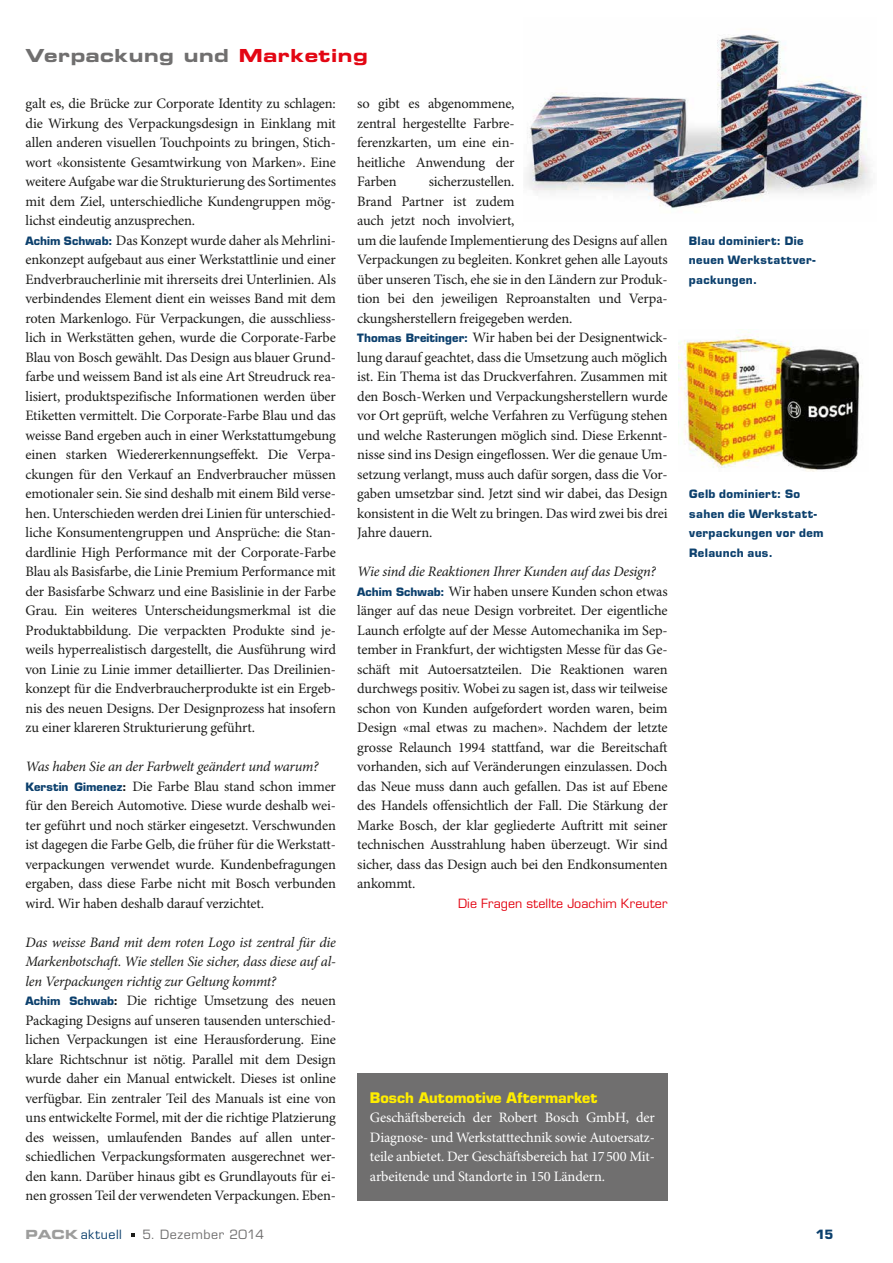
<style>
.page{position:relative;width:893px;height:1263px;background:#fff}
.page>*{position:absolute;margin:0;border:0;box-sizing:border-box;transform-origin:0 0}
.t1{font:18px "Eurostile LT Std Bold Ex 2";letter-spacing:.03em;color:#706f6f}
.t2{font:14.4px/19.5px "Minion Pro";letter-spacing:-.01em;color:#1d1d1b}
.t3{font:14.4px/19.5px "Minion Pro";letter-spacing:-.01em;color:#fff;text-align:justify}
.t4{font:700 14.25px "Eurostile LT Std";color:#ffed00}
.t5{font:12.45px "Eurostile LT Std";letter-spacing:.005em;color:#e30613}
.t6{font:12.45px "Eurostile LT Std";letter-spacing:.045em;color:#706f6f}
.t7{font:12.45px "Eurostile LT Std";letter-spacing:.045em;color:#0c406d}
.t8{font:700 12.45px "Eurostile LT Std";color:#0c406d}
.t9{font:700 11.25px/19.5px "Eurostile LT Std";letter-spacing:.035em;color:#0c406d}
.s1{color:#e30613}
.s2{font-family:"Eurostile LT Std";font-weight:700;font-size:11.25px;color:#0c406d}
.s3{font-style:italic}
.s4{font-family:"Eurostile LT Std";font-weight:700;font-size:11.25px}
.s5{font-family:"Eurostile LT Std Bold Ex 2";font-size:12.6px;color:#9d9d9c}
</style>
<div class="page">
<img style="left:526px;top:34px;width:346px;height:179px">
<img style="left:678px;top:332px;width:185px;height:140px">
<div style="left:357px;top:1073px;width:311px;height:128px;background:#706f6f"></div>
<p class="t1" style="left:26px;top:43px;width:344px">Verpackung und <span class="s1">Marketing</span></p>
<p class="t2" style="left:26px;top:95px;width:312px">galt es, die Brücke zur Corporate Identity zu schlagen: die Wirkung des Verpackungsdesign in Einklang mit allen anderen visuellen Touchpoints zu bringen, Stich&shy;wort «konsistente Gesamtwirkung von Marken». Eine weitere Aufgabe war die Strukturierung des Sortimentes mit dem Ziel, unterschiedliche Kundengruppen mög&shy;lichst eindeutig anzusprechen.<br><span class="s2">Achim Schwab:</span> Das Konzept wurde daher als Mehrlini&shy;enkonzept aufgebaut aus einer Werkstattlinie und einer Endverbraucherlinie mit ihrerseits drei Unterlinien. Als verbindendes Element dient ein weisses Band mit dem roten Markenlogo. Für Verpackungen, die ausschliess&shy;lich in Werkstätten gehen, wurde die Corporate-Farbe Blau von Bosch gewählt. Das Design aus blauer Grund&shy;farbe und weissem Band ist als eine Art Streudruck rea&shy;lisiert, produktspezifische Informationen werden über Etiketten vermittelt. Die Corporate-Farbe Blau und das weisse Band ergeben auch in einer Werkstattumgebung einen starken Wiedererkennungseffekt. Die Verpa&shy;ckungen für den Verkauf an Endverbraucher müssen emotionaler sein. Sie sind deshalb mit einem Bild verse&shy;hen. Unterschieden werden drei Linien für unterschied&shy;liche Konsumentengruppen und Ansprüche: die Stan&shy;dardlinie High Performance mit der Corporate-Farbe Blau als Basisfarbe, die Linie Premium Performance mit der Basisfarbe Schwarz und eine Basislinie in der Farbe Grau. Ein weiteres Unterscheidungsmerkmal ist die Produktabbildung. Die verpackten Produkte sind je&shy;weils hyperrealistisch dargestellt, die Ausführung wird von Linie zu Linie immer detaillierter. Das Dreilinien&shy;konzept für die Endverbraucherprodukte ist ein Ergeb&shy;nis des neuen Designs. Der Designprozess hat insofern zu einer klareren Strukturierung geführt.</p>
<p class="t2" style="left:26px;top:758px;width:312px"><span class="s3">Was haben Sie an der Farbwelt geändert und warum?<br></span><span class="s2">Kerstin Gimenez</span><span class="s4">:</span> Die Farbe Blau stand schon immer für den Bereich Automotive. Diese wurde deshalb wei&shy;ter geführt und noch stärker eingesetzt. Verschwunden ist dagegen die Farbe Gelb, die früher für die Werkstatt&shy;verpackungen verwendet wurde. Kundenbefragungen ergaben, dass diese Farbe nicht mit Bosch verbunden wird. Wir haben deshalb darauf verzichtet.</p>
<p class="t2" style="left:26px;top:933px;width:312px"><span class="s3">Das weisse Band mit dem roten Logo ist zentral für die Markenbotschaft. Wie stellen Sie sicher, dass diese auf al&shy;len Verpackungen richtig zur Geltung kommt?<br></span><span class="s2">Achim Schwab</span><span class="s4">:</span> Die richtige Umsetzung des neuen Packaging Designs auf unseren tausenden unterschied&shy;lichen Verpackungen ist eine Herausforderung. Eine klare Richtschnur ist nötig. Parallel mit dem Design wurde daher ein Manual entwickelt. Dieses ist online verfügbar. Ein zentraler Teil des Manuals ist eine von uns entwickelte Formel, mit der die richtige Platzierung des weissen, umlaufenden Bandes auf allen unter&shy;schiedlichen Verpackungsformaten ausgerechnet wer&shy;den kann. Darüber hinaus gibt es Grundlayouts für ei&shy;nen grossen Teil der verwendeten Verpackungen. Eben-</p>
<p class="t2" style="left:357px;top:95px;width:159px;text-align:justify">so gibt es abgenommene, zentral hergestellte Farbre&shy;ferenzkarten, um eine ein&shy;heitliche Anwendung der Farben</p>
<p class="t2" style="left:357px;top:173px;width:312px;text-indent:71px">sicherzustellen.<br>Brand Partner ist zudem<br>auch jetzt noch involviert,<br>um die laufende Implementierung des Designs auf allen Verpackungen zu begleiten. Konkret gehen alle Layouts über unseren Tisch, ehe sie in den Ländern zur Produk&shy;tion bei den jeweiligen Reproanstalten und Verpa&shy;ckungsherstellern freigegeben werden.<br><span class="s2">Thomas Breitinger:</span> Wir haben bei der Designentwick&shy;lung darauf geachtet, dass die Umsetzung auch möglich ist. Ein Thema ist das Druckverfahren. Zusammen mit den Bosch-Werken und Verpackungsherstellern wurde vor Ort geprüft, welche Verfahren zu Verfügung stehen und welche Rasterungen möglich sind. Diese Erkennt&shy;nisse sind ins Design eingeflossen. Wer die genaue Um&shy;setzung verlangt, muss auch dafür sorgen, dass die Vor&shy;gaben umsetzbar sind. Jetzt sind wir dabei, das Design konsistent in die Welt zu bringen. Das wird zwei bis drei Jahre dauern.</p>
<p class="t2" style="left:357px;top:563px;width:312px"><span class="s3">Wie sind die Reaktionen Ihrer Kunden auf das Design?<br></span><span class="s2">Achim Schwab:</span> Wir haben unsere Kunden schon etwas länger auf das neue Design vorbreitet. Der eigentliche Launch erfolgte auf der Messe Automechanika im Sep&shy;tember in Frankfurt, der wichtigsten Messe für das Ge&shy;schäft mit Autoersatzteilen. Die Reaktionen waren durchwegs positiv. Wobei zu sagen ist, dass wir teilweise schon von Kunden aufgefordert worden waren, beim Design «mal etwas zu machen». Nachdem der letzte grosse Relaunch 1994 stattfand, war die Bereitschaft vorhanden, sich auf Veränderungen einzulassen. Doch das Neue muss dann auch gefallen. Das ist auf Ebene des Handels offensichtlich der Fall. Die Stärkung der Marke Bosch, der klar gegliederte Auftritt mit seiner technischen Ausstrahlung haben überzeugt. Wir sind sicher, dass das Design auch bei den Endkonsumenten ankommt.</p>
<p class="t5" style="left:458px;top:896px;width:211px">Die Fragen stellte Joachim Kreuter</p>
<p class="t4" style="left:370px;top:1089px;width:229px">Bosch Automotive Aftermarket</p>
<p class="t3" style="left:370px;top:1109px;width:286px">Geschäftsbereich der Robert Bosch GmbH, der Diagnose- und Werkstatttechnik sowie Autoersatz&shy;teile anbietet. Der Geschäftsbereich hat 17500 Mit&shy;arbeitende und Standorte in 150 Ländern.</p>
<p class="t9" style="left:689px;top:231px;width:128px">Blau dominiert: Die neuen Werkstattver&shy;packungen.</p>
<p class="t9" style="left:689px;top:484px;width:136px">Gelb dominiert: So sahen die Werkstatt&shy;verpackungen vor dem<br>Relaunch aus.</p>
<p class="t7" style="left:26px;top:1227px;width:98px"><span class="s5">PACK</span> aktuell</p>
<p class="t6" style="left:142px;top:1227px;width:123px">5. Dezember 2014</p>
<p class="t8" style="left:816px;top:1227px;width:19px">15</p>
</div>
